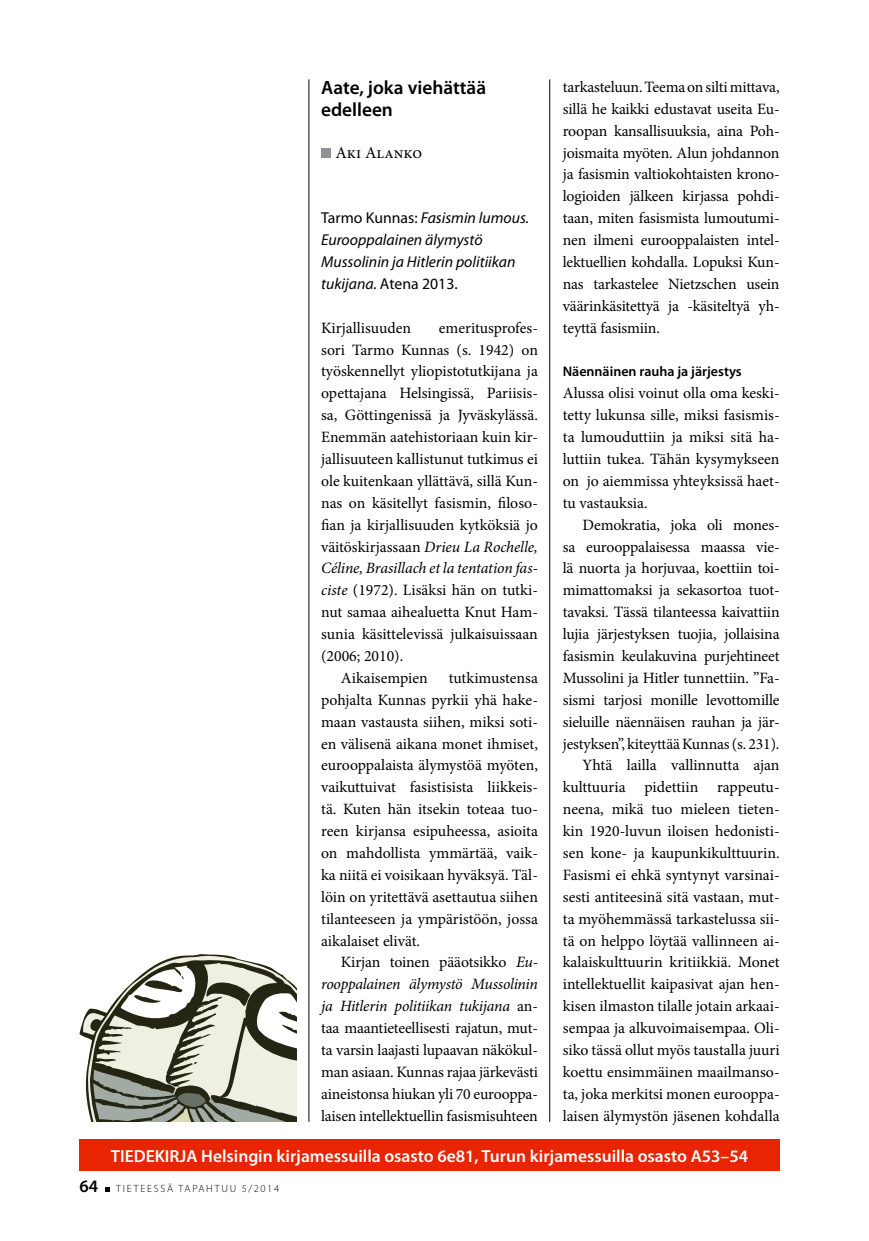
<style>
.page{position:relative;width:869px;height:1241px;background:#fff}
.page>*{position:absolute;margin:0;border:0;box-sizing:border-box;transform-origin:0 0}
._3-palst_otsikko{font:600 19.25px/21.9px "Myriad Pro";color:#000}
._3-palst_otsikko-2{font:600 17.5px "Myriad Pro";color:#fff}
.t1{font:600 17.5px "Myriad Pro";color:#000}
._3-palst_kirjoittaja{font:16.62px "Minion Pro";color:#000}
._3-palst_leipis{font:15.75px/21.9px "Minion Pro";letter-spacing:-.01em;color:#000;text-align:justify}
._3-palst_1__leipis_1{font:15.75px/21.9px "Minion Pro";color:#000;text-align:justify}
.Kirjallisuus_kirjati{font:italic 15.75px/21.9px "Myriad Pro";color:#000}
._3-palst_väliotsikko{font:600 14px "Myriad Pro";color:#000}
.t2{font:300 10.5px "Myriad Pro";letter-spacing:.17em;color:#000}
.s1{font-style:normal}
.s2{font-style:italic}
</style>
<div class="page">
<svg style="left:105px;top:1187px;width:5px;height:4px"></svg>
<hr style="left:308px;top:79px;width:1px;height:1042px;background:#000">
<hr style="left:549px;top:79px;width:1px;height:1042px;background:#000">
<div style="left:321px;top:148px;width:10px;height:9px;background:#8e9196"></div>
<svg style="left:79px;top:954px;width:217px;height:167px"></svg>
<div style="left:79px;top:1139px;width:700px;height:31px;background:#e92402"></div>
<p class="_3-palst_otsikko" style="left:321px;top:76px;width:166px">Aate, joka viehättää edelleen</p>
<p class="_3-palst_kirjoittaja" style="left:335px;top:141px;width:88px">Aki Alanko</p>
<p class="_3-palst_leipis" style="left:562px;top:76px;width:218px">tarkasteluun. Teema on silti mittava, sillä he kaikki edustavat useita Eu&shy;roopan kansallisuuksia, aina Poh&shy;joismaita myöten. Alun johdannon ja fasismin valtiokohtaisten krono&shy;logioiden jälkeen kirjassa pohdi&shy;taan, miten fasismista lumoutumi&shy;nen ilmeni eurooppalaisten intel&shy;lektuellien kohdalla. Lopuksi Kun&shy;nas tarkastelee Nietzschen usein väärinkäsitettyä ja -käsiteltyä yh&shy;teyttä fasismiin.</p>
<p class="_3-palst_väliotsikko" style="left:562px;top:363px;width:180px">Näennäinen rauha ja järjestys</p>
<p class="_3-palst_1__leipis_1" style="left:562px;top:382px;width:218px">Alussa olisi voinut olla oma keski&shy;tetty lukunsa sille, miksi fasismis&shy;ta lumouduttiin ja miksi sitä ha&shy;luttiin tukea. Tähän kysymykseen on jo aiemmissa yhteyksissä haet&shy;tu vastauksia.</p>
<p class="_3-palst_leipis" style="left:562px;top:513px;width:218px;text-indent:20px">Demokratia, joka oli mones&shy;sa eurooppalaisessa maassa vie&shy;lä nuorta ja horjuvaa, koettiin toi&shy;mimattomaksi ja sekasortoa tuot&shy;tavaksi. Tässä tilanteessa kaivattiin lujia järjestyksen tuojia, jollaisina fasismin keulakuvina purjehtineet Mussolini ja Hitler tunnettiin. ”Fa&shy;sismi tarjosi monille levottomille sieluille näennäisen rauhan ja jär&shy;jestyksen”, kiteyttää Kunnas (s. 231).</p>
<p class="_3-palst_leipis" style="left:562px;top:754px;width:218px;text-indent:20px">Yhtä lailla vallinnutta ajan kulttuuria pidettiin rappeutu&shy;neena, mikä tuo mieleen tieten&shy;kin 1920-luvun iloisen hedonisti&shy;sen kone- ja kaupunkikulttuurin.<br>Fasismi ei ehkä syntynyt varsinai&shy;sesti antiteesinä sitä vastaan, mut&shy;ta myöhemmässä tarkastelussa sii&shy;tä on helppo löytää vallinneen ai&shy;kalaiskulttuurin kritiikkiä. Monet intellektuellit kaipasivat ajan hen&shy;kisen ilmaston tilalle jotain arkaai&shy;sempaa ja alkuvoimaisempaa. Oli&shy;siko tässä ollut myös taustalla juuri koettu ensimmäinen maailmanso&shy;ta, joka merkitsi monen eurooppa&shy;laisen älymystön jäsenen kohdalla</p>
<p class="_3-palst_otsikko-2" style="left:111px;top:1144px;width:638px">TIEDEKIRJA Helsingin kirjamessuilla osasto 6e81, Turun kirjamessuilla osasto A53–54</p>
<p class="Kirjallisuus_kirjati" style="left:321px;top:207px;width:209px"><span class="s1">Tarmo Kunnas:</span> Fasismin lumous.<br>Eurooppalainen älymystö<br>Mussolinin ja Hitlerin politiikan tukijana. <span class="s1">Atena 2013.</span></p>
<p class="_3-palst_1__leipis_1" style="left:321px;top:317px;width:91px">Kirjallisuuden</p>
<p class="_3-palst_1__leipis_1" style="left:321px;top:317px;width:218px;text-indent:118px">emeritusprofes&shy;sori Tarmo Kunnas (s. 1942) on työskennellyt yliopistotutkijana ja opettajana Helsingissä, Pariisis&shy;sa, Göttingenissä ja Jyväskylässä.<br>Enemmän aatehistoriaan kuin kir&shy;jallisuuteen kallistunut tutkimus ei ole kuitenkaan yllättävä, sillä Kun&shy;nas on käsitellyt fasismin, filoso&shy;fian ja kirjallisuuden kytköksiä jo väitöskirjassaan <span class="s2">Drieu La Rochelle, Céline, Brasillach et la tentation fas&shy;ciste</span> (1972). Lisäksi hän on tutki&shy;nut samaa aihealuetta Knut Ham&shy;sunia käsittelevissä julkaisuissaan (2006; 2010).</p>
<p class="_3-palst_leipis" style="left:341px;top:667px;width:88px">Aikaisempien</p>
<p class="_3-palst_leipis" style="left:321px;top:667px;width:218px;text-indent:128px">tutkimustensa pohjalta Kunnas pyrkii yhä hake&shy;maan vastausta siihen, miksi soti&shy;en välisenä aikana monet ihmiset, eurooppalaista älymystöä myöten, vaikuttuivat fasistisista liikkeis&shy;tä. Kuten hän itsekin toteaa tuo&shy;reen kirjansa esipuheessa, asioita on mahdollista ymmärtää, vaik&shy;ka niitä ei voisikaan hyväksyä. Täl&shy;löin on yritettävä asettautua siihen tilanteeseen ja ympäristöön, jossa aikalaiset elivät.</p>
<p class="_3-palst_leipis" style="left:321px;top:951px;width:218px;text-indent:20px">Kirjan toinen pääotsikko <span class="s2">Eu&shy;rooppalainen älymystö Mussolinin ja Hitlerin politiikan tukijana</span> an&shy;taa maantieteellisesti rajatun, mut&shy;ta varsin laajasti lupaavan näkökul&shy;man asiaan. Kunnas rajaa järkevästi aineistonsa hiukan yli 70 eurooppa&shy;laisen intellektuellin fasismisuhteen</p>
<p class="t1" style="left:79px;top:1174px;width:20px">64</p>
<p class="t2" style="left:116px;top:1181px;width:164px">TIETEESSÄ TAPAHTUU 5/2014</p>
</div>
